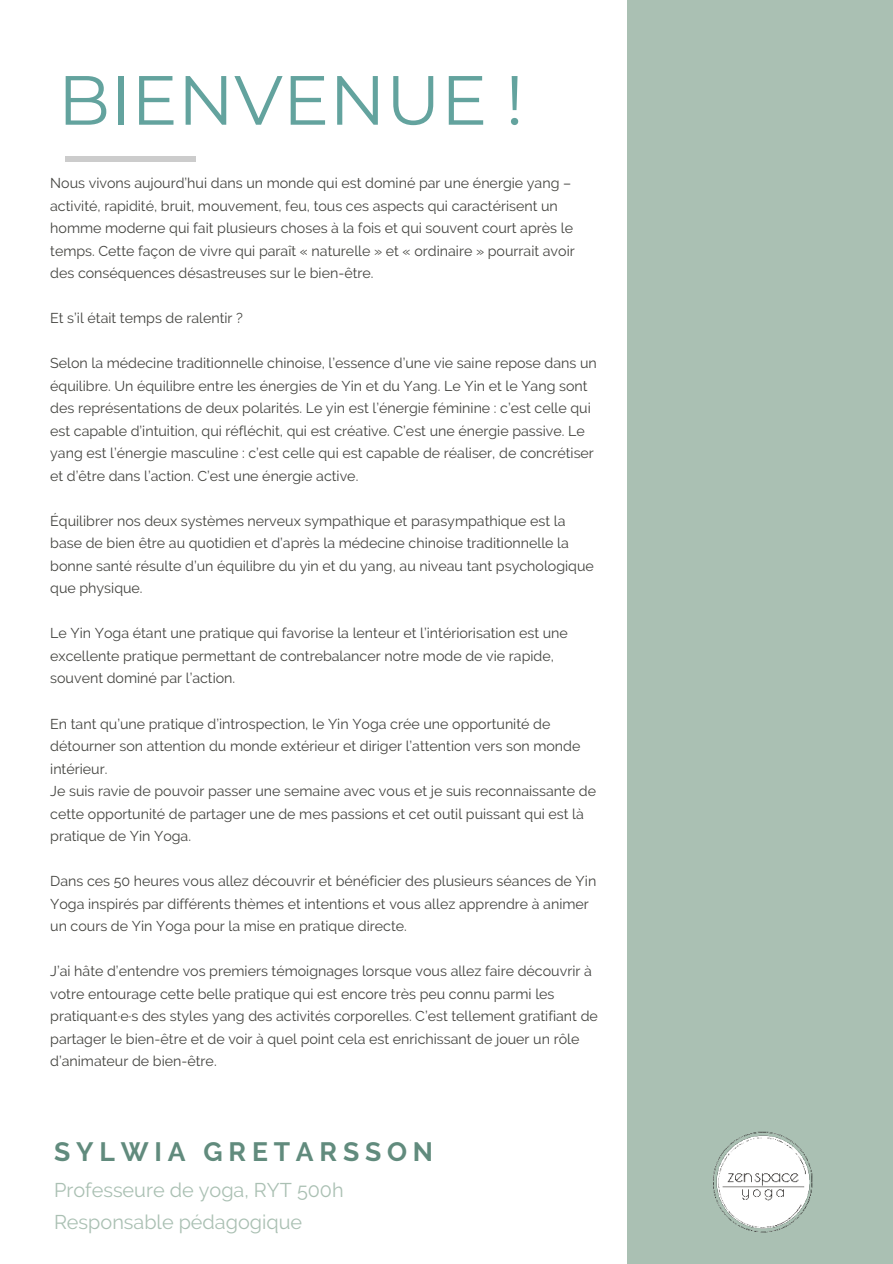
<style>
.page{position:relative;width:893px;height:1264px;background:#fff}
.page>*{position:absolute;margin:0;border:0;box-sizing:border-box;transform-origin:0 0}
.t1{font:69.45px "Montserrat";color:#63a39e}
.t2{font:700 26.4px "Raleway";letter-spacing:.22em;color:#618b7d}
.t3{font:19.8px/32.7px "Raleway";color:#aac0b3}
.t4{font:14.25px/22.5px "Raleway";color:#444440}
</style>
<div class="page">
<div style="left:627px;top:0;width:265px;height:1263px;background:#aac0b3"></div>
<div style="left:66px;top:156px;width:130px;height:5px;background:#ccc"></div>
<img style="left:713px;top:1131px;width:100px;height:102px">
<h1 class="t1" style="left:58px;top:52px;width:467px">BIENVENUE !</h1>
<p class="t4" style="left:50px;top:172px;width:526px">Nous vivons aujourd’hui dans un monde qui est dominé par une énergie yang – activité, rapidité, bruit, mouvement, feu, tous ces aspects qui caractérisent un homme moderne qui fait plusieurs choses à la fois et qui souvent court après le temps. Cette façon de vivre qui paraît « naturelle » et « ordinaire » pourrait avoir des conséquences désastreuses sur le bien-être.</p>
<p class="t4" style="left:50px;top:307px;width:194px">Et s’il était temps de ralentir ?</p>
<p class="t4" style="left:50px;top:352px;width:548px">Selon la médecine traditionnelle chinoise, l’essence d’une vie saine repose dans un équilibre. Un équilibre entre les énergies de Yin et du Yang. Le Yin et le Yang sont des représentations de deux polarités. Le yin est l’énergie féminine : c’est celle qui est capable d’intuition, qui réfléchit, qui est créative. C’est une énergie passive. Le yang est l’énergie masculine : c’est celle qui est capable de réaliser, de concrétiser et d’être dans l’action. C’est une énergie active.</p>
<p class="t4" style="left:50px;top:509px;width:545px">Équilibrer nos deux systèmes nerveux sympathique et parasympathique est la base de bien être au quotidien et d’après la médecine chinoise traditionnelle la bonne santé résulte d’un équilibre du yin et du yang, au niveau tant psychologique que physique.</p>
<p class="t4" style="left:50px;top:622px;width:519px">Le Yin Yoga étant une pratique qui favorise la lenteur et l’intériorisation est une excellente pratique permettant de contrebalancer notre mode de vie rapide, souvent dominé par l’action.</p>
<p class="t4" style="left:50px;top:712px;width:547px">En tant qu’une pratique d’introspection, le Yin Yoga crée une opportunité de détourner son attention du monde extérieur et diriger l’attention vers son monde intérieur.<br>Je suis ravie de pouvoir passer une semaine avec vous et je suis reconnaissante de cette opportunité de partager une de mes passions et cet outil puissant qui est là pratique de Yin Yoga.</p>
<p class="t4" style="left:50px;top:869px;width:547px">Dans ces 50 heures vous allez découvrir et bénéficier des plusieurs séances de Yin<br>Yoga inspirés par différents thèmes et intentions et vous allez apprendre à animer un cours de Yin Yoga pour la mise en pratique directe.</p>
<p class="t4" style="left:50px;top:959px;width:549px">J’ai hâte d’entendre vos premiers témoignages lorsque vous allez faire découvrir à votre entourage cette belle pratique qui est encore très peu connu parmi les pratiquant·e·s des styles yang des activités corporelles. C’est tellement gratifiant de partager le bien-être et de voir à quel point cela est enrichissant de jouer un rôle d’animateur de bien-être.</p>
<h2 class="t2" style="left:54px;top:1136px;width:380px">SYLWIA GRETARSSON</h2>
<h3 class="t3" style="left:54px;top:1173px;width:291px">Professeure de yoga, RYT 500h<br>Responsable pédagogique</h3>
</div>
